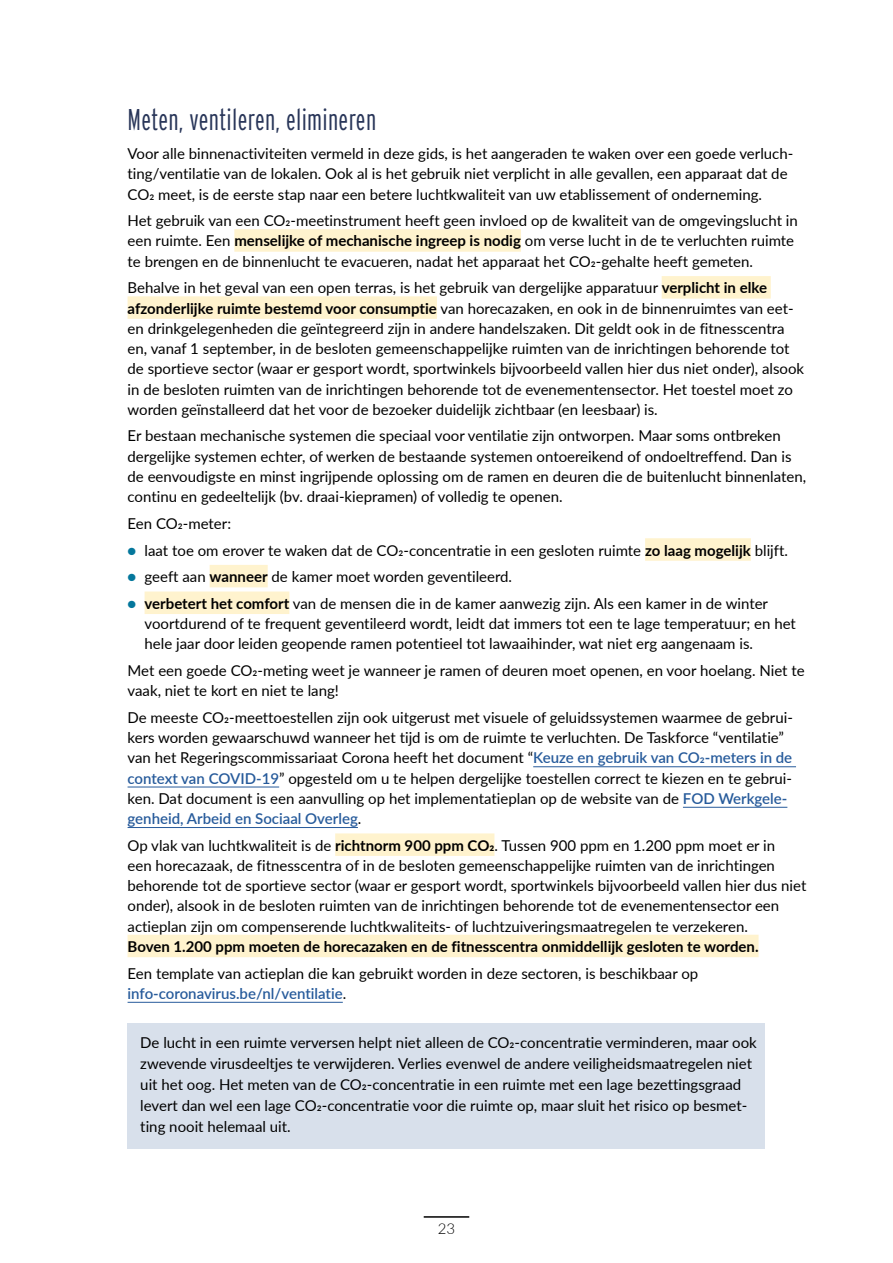
<style>
.page{position:relative;width:893px;height:1263px;background:#fff}
.page>*{position:absolute;margin:0;border:0;box-sizing:border-box;transform-origin:0 0}
.Small_Title{font:300 30px "Interstate Compressed";letter-spacing:.01em;color:#293659}
.Body_text_Normal{font:15px/20.2px "Lato";color:#000}
.Body_text_bullet{font:15px/20.2px "Lato";color:#000}
.t1{font:300 15px "Lato";color:#000}
.s1{font-weight:700}
.s2{font-weight:900;color:#04779c}
.s3{font-weight:600;color:#275b9b}
</style>
<div class="page">
<hr style="left:424px;top:1216px;width:45px;height:2px;background:#000">
<div style="left:234px;top:229px;width:287px;height:23px;background:#fff3ce"></div>
<div style="left:662px;top:276px;width:109px;height:23px;background:#fff3ce"></div>
<div style="left:128px;top:296px;width:309px;height:23px;background:#fff3ce"></div>
<div style="left:645px;top:538px;width:106px;height:23px;background:#fff3ce"></div>
<div style="left:210px;top:565px;width:58px;height:22px;background:#fff3ce"></div>
<div style="left:145px;top:591px;width:144px;height:23px;background:#fff3ce"></div>
<hr style="left:533px;top:766px;width:263px;height:1px;background:#275b9b">
<hr style="left:128px;top:787px;width:151px;height:1px;background:#275b9b">
<hr style="left:683px;top:807px;width:104px;height:1px;background:#275b9b">
<hr style="left:128px;top:827px;width:230px;height:1px;background:#275b9b">
<div style="left:335px;top:833px;width:159px;height:23px;background:#fff3ce"></div>
<div style="left:128px;top:935px;width:630px;height:22px;background:#fff3ce"></div>
<hr style="left:128px;top:1002px;width:215px;height:1px;background:#275b9b">
<div style="left:128px;top:1023px;width:637px;height:125px;background:#d8e0eb"></div>
<p class="Small_Title" style="left:128px;top:103px;width:250px">Meten, ventileren, elimineren</p>
<p class="Body_text_Normal" style="left:128px;top:143px;width:667px">Voor alle binnenactiviteiten vermeld in deze gids, is het aangeraden te waken over een goede verluch&shy;ting/ventilatie van de lokalen. Ook al is het gebruik niet verplicht in alle gevallen, een apparaat dat de<br>CO2 meet, is de eerste stap naar een betere luchtkwaliteit van uw etablissement of onderneming.</p>
<p class="Body_text_Normal" style="left:128px;top:210px;width:672px">Het gebruik van een CO2-meetinstrument heeft geen invloed op de kwaliteit van de omgevingslucht in een ruimte. Een <span class="s1">menselijke of mechanische ingreep is nodig</span> om verse lucht in de te verluchten ruimte te brengen en de binnenlucht te evacueren, nadat het apparaat het CO2-gehalte heeft gemeten.</p>
<p class="Body_text_Normal" style="left:128px;top:277px;width:678px">Behalve in het geval van een open terras, is het gebruik van dergelijke apparatuur <span class="s1">verplicht in elke afzonderlijke ruimte bestemd voor consumptie</span> van horecazaken, en ook in de binnenruimtes van eet&shy;en drinkgelegenheden die geïntegreerd zijn in andere handelszaken. Dit geldt ook in de fitnesscentra en, vanaf 1 september, in de besloten gemeenschappelijke ruimten van de inrichtingen behorende tot de sportieve sector (waar er gesport wordt, sportwinkels bijvoorbeeld vallen hier dus niet onder), alsook in de besloten ruimten van de inrichtingen behorende tot de evenementensector. Het toestel moet zo worden geïnstalleerd dat het voor de bezoeker duidelijk zichtbaar (en leesbaar) is.</p>
<p class="Body_text_Normal" style="left:128px;top:425px;width:680px">Er bestaan mechanische systemen die speciaal voor ventilatie zijn ontworpen. Maar soms ontbreken dergelijke systemen echter, of werken de bestaande systemen ontoereikend of ondoeltreffend. Dan is de eenvoudigste en minst ingrijpende oplossing om de ramen en deuren die de buitenlucht binnenlaten, continu en gedeeltelijk (bv. draai-kiepramen) of volledig te openen.</p>
<p class="Body_text_Normal" style="left:128px;top:513px;width:105px">Een CO2-meter:</p>
<p class="Body_text_bullet" style="left:128px;top:539px;width:662px"><span class="s2">•</span> laat toe om erover te waken dat de CO2-concentratie in een gesloten ruimte <span class="s1">zo laag mogelijk</span> blijft.</p>
<p class="Body_text_bullet" style="left:128px;top:566px;width:386px"><span class="s2">•</span> geeft aan <span class="s1">wanneer</span> de kamer moet worden geventileerd.</p>
<p class="Body_text_bullet" style="left:145px;top:592px;width:653px;text-indent:-17px"><span class="s2">•</span> <span class="s1">verbetert het comfort</span> van de mensen die in de kamer aanwezig zijn. Als een kamer in de winter voortdurend of te frequent geventileerd wordt, leidt dat immers tot een te lage temperatuur; en het hele jaar door leiden geopende ramen potentieel tot lawaaihinder, wat niet erg aangenaam is.</p>
<p class="Body_text_Normal" style="left:128px;top:660px;width:679px">Met een goede CO2-meting weet je wanneer je ramen of deuren moet openen, en voor hoelang. Niet te vaak, niet te kort en niet te lang!</p>
<p class="Body_text_Normal" style="left:128px;top:706px;width:667px">De meeste CO2-meettoestellen zijn ook uitgerust met visuele of geluidssystemen waarmee de gebrui&shy;kers worden gewaarschuwd wanneer het tijd is om de ruimte te verluchten. De Taskforce “ventilatie” van het Regeringscommissariaat Corona heeft het document “<span class="s3">Keuze en gebruik van CO2-meters in de context van COVID-19</span>” opgesteld om u te helpen dergelijke toestellen correct te kiezen en te gebrui&shy;ken. Dat document is een aanvulling op het implementatieplan op de website van de <span class="s3">FOD Werkgele&shy;genheid, Arbeid en Sociaal Overleg</span>.</p>
<p class="Body_text_Normal" style="left:128px;top:834px;width:680px">Op vlak van luchtkwaliteit is de <span class="s1">richtnorm 900 ppm CO2</span>. Tussen 900 ppm en 1.200 ppm moet er in<br>een horecazaak, de fitnesscentra of in de besloten gemeenschappelijke ruimten van de inrichtingen behorende tot de sportieve sector (waar er gesport wordt, sportwinkels bijvoorbeeld vallen hier dus niet onder), alsook in de besloten ruimten van de inrichtingen behorende tot de evenementensector een actieplan zijn om compenserende luchtkwaliteits- of luchtzuiveringsmaatregelen te verzekeren.<br><span class="s1">Boven 1.200 ppm moeten de horecazaken en de fitnesscentra onmiddellijk gesloten te worden.</span></p>
<p class="Body_text_Normal" style="left:128px;top:962px;width:572px">Een template van actieplan die kan gebruikt worden in deze sectoren, is beschikbaar op <span class="s3">info-coronavirus.be/nl/ventilatie</span>.</p>
<p class="Body_text_Normal" style="left:140px;top:1031px;width:618px;line-height:21px">De lucht in een ruimte verversen helpt niet alleen de CO2-concentratie verminderen, maar ook zwevende virusdeeltjes te verwijderen. Verlies evenwel de andere veiligheidsmaatregelen niet uit het oog. Het meten van de CO2-concentratie in een ruimte met een lage bezettingsgraad levert dan wel een lage CO2-concentratie voor die ruimte op, maar sluit het risico op besmet&shy;ting nooit helemaal uit.</p>
<p class="t1" style="left:438px;top:1218px;width:19px">23</p>
</div>
